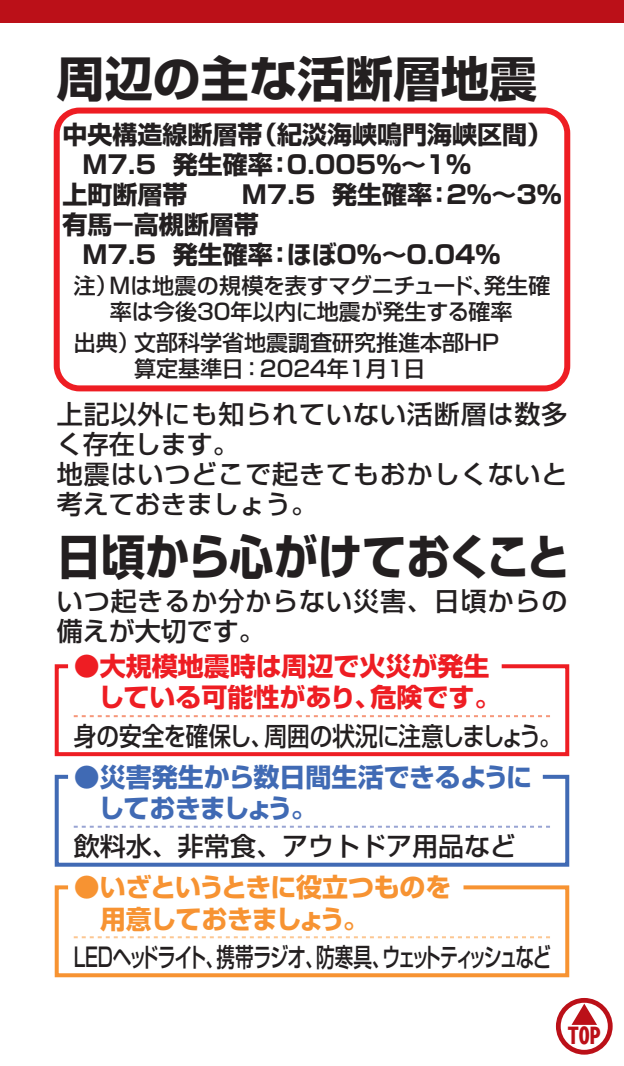
<style>
.page{position:relative;width:624px;height:1066px;background:#fff}
.page>*{position:absolute;margin:0;border:0;box-sizing:border-box;transform-origin:0 0}
.t1{font:700 48px "Shin Go Pro";color:#231f20;scale:.92 1}
.t2{font:700 48px "Shin Go Pro";color:#231f20}
.t3{font:500 26px/30px "Shin Go Pro";letter-spacing:.035em;color:#231f20}
.t4{font:700 26px/31.2px "Shin Go Pro";color:#ee1d23}
.t5{font:500 26px "Shin Go Pro";letter-spacing:-.09em;color:#231f20;scale:.72 1}
.t6{font:700 26px/31.2px "Shin Go Pro";letter-spacing:-.02em;color:#406ab4}
.t7{font:700 26px/31.2px "Shin Go Pro";letter-spacing:-.035em;color:#f79332}
.t8{font:500 26px "Shin Go Pro";letter-spacing:-.03em;color:#231f20;scale:.87 1}
.t9{font:500 26px "Shin Go Pro";color:#231f20}
.t10{font:700 24.8px "Shin Go Pro";color:#231f20}
.t11{font:500 22px/26.4px "Shin Go Pro";color:#231f20;text-align:center}
.t12{font:700 22px "Gothic MB101 Pro";color:#bb1018}
</style>
<div class="page">
<div style="left:0;top:0;width:624px;height:23px;background:#bb1018"></div>
<svg style="left:54px;top:664px;width:516px;height:93px"></svg>
<svg style="left:74px;top:715px;width:476px;height:2px"></svg>
<svg style="left:54px;top:774px;width:516px;height:93px"></svg>
<svg style="left:74px;top:826px;width:476px;height:2px"></svg>
<svg style="left:54px;top:885px;width:516px;height:93px"></svg>
<svg style="left:74px;top:936px;width:476px;height:2px"></svg>
<div style="left:54px;top:108px;width:516px;height:283px;border:6px solid #ee1d23;border-radius:23px"></div>
<svg style="left:556px;top:998px;width:56px;height:56px"></svg>
<h1 class="t2" style="left:57px;top:41px;width:481px">周辺の主な活断層地震</h1>
<p class="t10" style="left:63px;top:115px;width:491px">中央構造線断層帯（紀淡海峡鳴門海峡区間）</p>
<p class="t10" style="left:82px;top:145px;width:390px">M7.5 発生確率：0.005％～1％</p>
<p class="t10" style="left:63px;top:175px;width:126px">上町断層帯</p>
<p class="t10" style="left:242px;top:175px;width:321px">M7.5 発生確率：2％～3％</p>
<p class="t10" style="left:63px;top:205px;width:198px">有馬－高槻断層帯</p>
<p class="t10" style="left:82px;top:235px;width:419px">M7.5 発生確率：ほぼ0％～0.04％</p>
<p class="t11" style="left:74px;top:270px;width:478px">注）Mは地震の規模を表すマグニチュード、発生確率は今後30年以内に地震が発生する確率</p>
<p class="t11" style="left:74px;top:327px;width:426px">出典）文部科学省地震調査研究推進本部HP算定基準日：2024年1月1日</p>
<p class="t3" style="left:57px;top:396px;width:512px">上記以外にも知られていない活断層は数多く存在します。<br>地震はいつどこで起きてもおかしくないと考えておきましょう。</p>
<h1 class="t1" style="left:57px;top:519px;width:559px">日頃から心がけておくこと</h1>
<p class="t3" style="left:57px;top:583px;width:512px">いつ起きるか分からない災害、日頃からの備えが大切です。</p>
<p class="t4" style="left:74px;top:648px;width:428px">●大規模地震時は周辺で火災が発生　している可能性があり、危険です。</p>
<p class="t8" style="left:74px;top:715px;width:562px">身の安全を確保し、周囲の状況に注意しましょう。</p>
<p class="t6" style="left:74px;top:759px;width:459px">●災害発生から数日間生活できるように　しておきましょう。</p>
<p class="t9" style="left:74px;top:825px;width:444px">飲料水、非常食、アウトドア用品など</p>
<p class="t7" style="left:74px;top:869px;width:379px">●いざというときに役立つものを　用意しておきましょう。</p>
<p class="t5" style="left:74px;top:936px;width:665px">LEDヘッドライト、携帯ラジオ、防寒具、ウェットティッシュなど</p>
<p class="t12" style="left:567px;top:1018px;width:34px">TOP</p>
</div>
